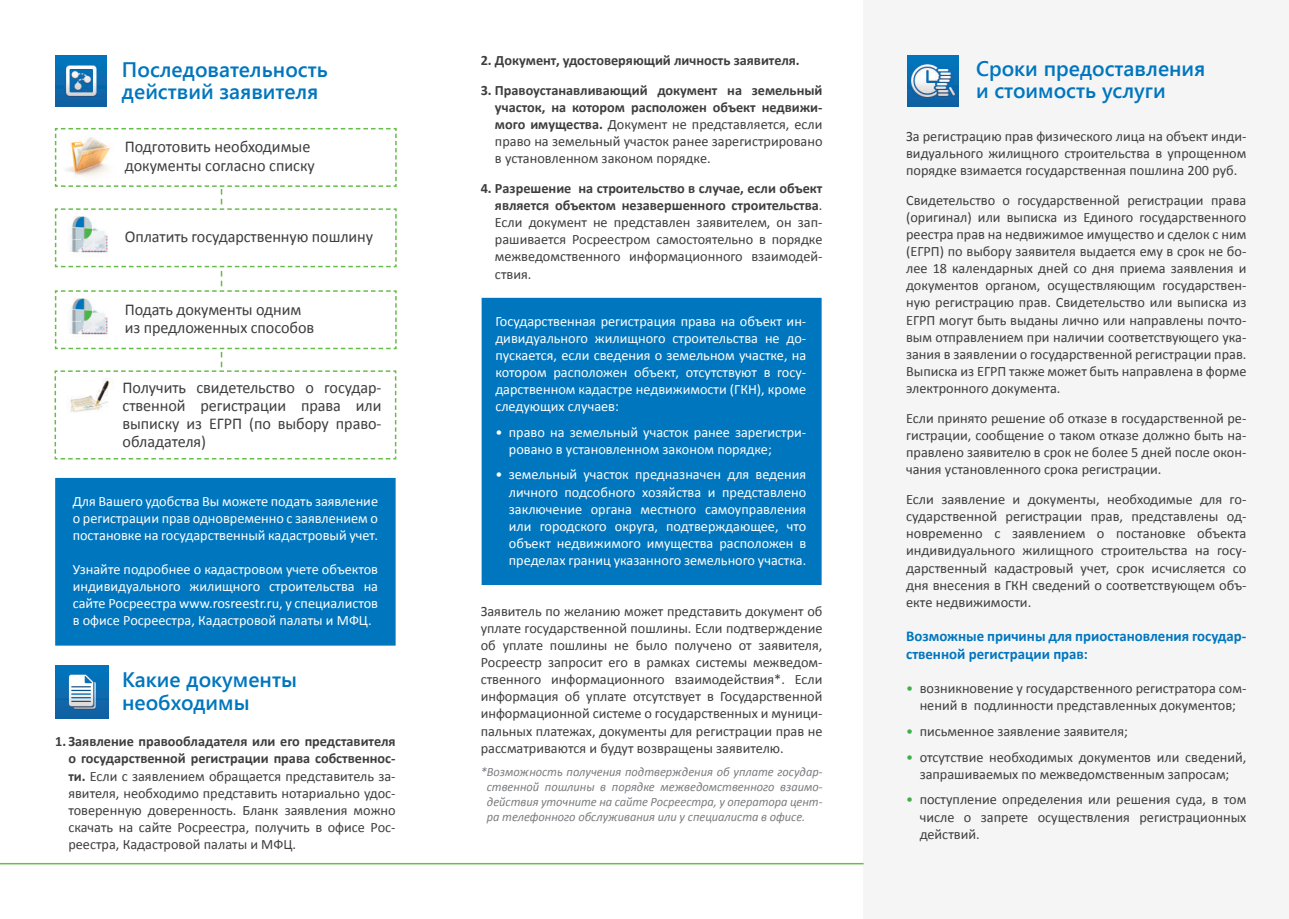
<style>
.page{position:relative;width:1289px;height:919px;background:#fff}
.page>*{position:absolute;margin:0;border:0;box-sizing:border-box;transform-origin:0 0}
.t1{font:600 21px/22.5px "Segoe UI";color:#0076be}
.t2{font:16.5px/18px "Calibri";letter-spacing:-.005em;color:#3e3e3f}
.t3{font:700 15px/17.7px "Calibri";color:#0076be}
.t4{font:14.25px/17.1px "Calibri";color:#3e3e3f;text-align:justify}
.t5{font:14.25px/17.1px "Calibri";color:#fff;text-align:justify}
.t6{font:700 14.25px "Calibri";color:#3e3e3f}
.t7{font:italic 12.75px/15px "Calibri";color:#7a7c7f;text-align:justify}
.s1{font-weight:700}
.s2{color:#40ae49}
</style>
<div class="page">
<img style="left:55px;top:665px;width:54px;height:53px">
<div style="left:863px;top:0;width:425px;height:918px;background:#f5f5f6"></div>
<hr style="left:0;top:862px;width:863px;height:2px;background:#67bd4a">
<img style="left:907px;top:55px;width:51px;height:51px">
<img style="left:55px;top:55px;width:51px;height:51px">
<div style="left:55px;top:478px;width:340px;height:167px;background:#0076be"></div>
<svg style="left:54px;top:128px;width:343px;height:332px"></svg>
<div style="left:481px;top:298px;width:340px;height:287px;background:#0076be"></div>
<h1 class="t1" style="left:122px;top:57px;width:207px">Последовательность действий заявителя</h1>
<p class="t2" style="left:125px;top:138px;width:192px">Подготовить необходимые документы согласно списку</p>
<p class="t2" style="left:125px;top:228px;width:250px">Оплатить государственную пошлину</p>
<p class="t6" style="left:480px;top:51px;width:320px">2. Документ, удостоверяющий личность заявителя.</p>
<p class="t4" style="left:495px;top:81px;width:329px;text-indent:-14px"><span class="s1">3. Правоустанавливающий документ на земельный участок, на котором расположен объект недвижи&shy;мого имущества.</span> Документ не представляется, если право на земельный участок ранее зарегистрировано в установленном законом порядке.</p>
<p class="t4" style="left:495px;top:180px;width:329px;text-indent:-14px"><span class="s1">4. Разрешение на строительство в случае, если объект является объектом незавершенного строительства</span>.<br>Если документ не представлен заявителем, он зап&shy;рашивается Росреестром самостоятельно в порядке межведомственного информационного взаимодей&shy;ствия.</p>
<p class="t2" style="left:125px;top:301px;width:191px">Подать документы одним из предложенных способов</p>
<p class="t5" style="left:495px;top:312px;width:312px">Государственная регистрация права на объект ин&shy;дивидуального жилищного строительства не до&shy;пускается, если сведения о земельном участке, на котором расположен объект, отсутствуют в госу&shy;дарственном кадастре недвижимости (ГКН), кроме следующих случаев:</p>
<p class="t5" style="left:509px;top:423px;width:299px;text-indent:-14px">• право на земельный участок ранее зарегистри&shy;ровано в установленном законом порядке;</p>
<p class="t5" style="left:509px;top:466px;width:299px;text-indent:-14px">• земельный участок предназначен для ведения личного подсобного хозяйства и представлено заключение органа местного самоуправления или городского округа, подтверждающее, что объект недвижимого имущества расположен в пределах границ указанного земельного участка.</p>
<p class="t2" style="left:123px;top:379px;width:260px;text-align:justify">Получить свидетельство о государ&shy;ственной регистрации права или выписку из ЕГРП (по выбору право&shy;обладателя)</p>
<p class="t5" style="left:73px;top:492px;width:307px">Для Вашего удобства Вы можете подать заявление о регистрации прав одновременно с заявлением о постановке на государственный кадастровый учет.</p>
<p class="t5" style="left:73px;top:560px;width:307px">Узнайте подробнее о кадастровом учете объектов индивидуального жилищного строительства на сайте Росреестра www.rosreestr.ru, у специалистов в офисе Росреестра, Кадастровой палаты и МФЦ.</p>
<p class="t4" style="left:480px;top:602px;width:343px">Заявитель по желанию может представить документ об уплате государственной пошлины. Если подтверждение об уплате пошлины не было получено от заявителя, Росреестр запросит его в рамках системы межведом&shy;ственного информационного взаимодействия*. Если информация об уплате отсутствует в Государственной информационной системе о государственных и муници&shy;пальных платежах, документы для регистрации прав не рассматриваются и будут возвращены заявителю.</p>
<p class="t7" style="left:487px;top:763px;width:337px;text-indent:-6px">*Возможность получения подтверждения об уплате государ&shy;ственной пошлины в порядке межведомственного взаимо&shy;действия уточните на сайте Росреестра, у оператора цент&shy;ра телефонного обслуживания или у специалиста в офисе.</p>
<h1 class="t1" style="left:122px;top:667px;width:176px">Какие документы необходимы</h1>
<p class="t4" style="left:68px;top:733px;width:329px;text-indent:-13px"><span class="s1">1. Заявление правообладателя или его представителя о государственной регистрации права собственнос&shy;ти.</span> Если с заявлением обращается представитель за&shy;явителя, необходимо представить нотариально удос&shy;товеренную доверенность. Бланк заявления можно скачать на сайте Росреестра, получить в офисе Рос&shy;реестра, Кадастровой палаты и МФЦ.</p>
<h1 class="t1" style="left:976px;top:56px;width:231px">Сроки предоставления и стоимость услуги</h1>
<p class="t4" style="left:906px;top:127px;width:342px">За регистрацию прав физического лица на объект инди&shy;видуального жилищного строительства в упрощенном порядке взимается государственная пошлина 200 руб.</p>
<p class="t4" style="left:906px;top:191px;width:342px">Свидетельство о государственной регистрации права (оригинал) или выписка из Единого государственного реестра прав на недвижимое имущество и сделок с ним (ЕГРП) по выбору заявителя выдается ему в срок не бо&shy;лее 18 календарных дней со дня приема заявления и документов органом, осуществляющим государствен&shy;ную регистрацию прав. Свидетельство или выписка из ЕГРП могут быть выданы лично или направлены почто&shy;вым отправлением при наличии соответствующего ука&shy;зания в заявлении о государственной регистрации прав.<br>Выписка из ЕГРП также может быть направлена в форме электронного документа.</p>
<p class="t4" style="left:906px;top:409px;width:342px">Если принято решение об отказе в государственной ре&shy;гистрации, сообщение о таком отказе должно быть на&shy;правлено заявителю в срок не более 5 дней после окон&shy;чания установленного срока регистрации.</p>
<p class="t4" style="left:906px;top:491px;width:342px">Если заявление и документы, необходимые для го&shy;сударственной регистрации прав, представлены од&shy;новременно с заявлением о постановке объекта индивидуального жилищного строительства на госу&shy;дарственный кадастровый учет, срок исчисляется со дня внесения в ГКН сведений о соответствующем объ&shy;екте недвижимости.</p>
<p class="t3" style="left:906px;top:627px;width:342px">Возможные причины для приостановления государ&shy;ственной регистрации прав:</p>
<p class="t4" style="left:906px;top:680px;width:342px;text-align:center"><span class="s2">•</span> возникновение у государственного регистратора сом&shy;нений в подлинности представленных документов;</p>
<p class="t4" style="left:906px;top:722px;width:223px"><span class="s2">•</span> письменное заявление заявителя;</p>
<p class="t4" style="left:906px;top:748px;width:342px;text-align:center"><span class="s2">•</span> отсутствие необходимых документов или сведений, запрашиваемых по межведомственным запросам;</p>
<p class="t4" style="left:919px;top:791px;width:328px;text-indent:-14px"><span class="s2">•</span> поступление определения или решения суда, в том числе о запрете осуществления регистрационных действий.</p>
</div>
